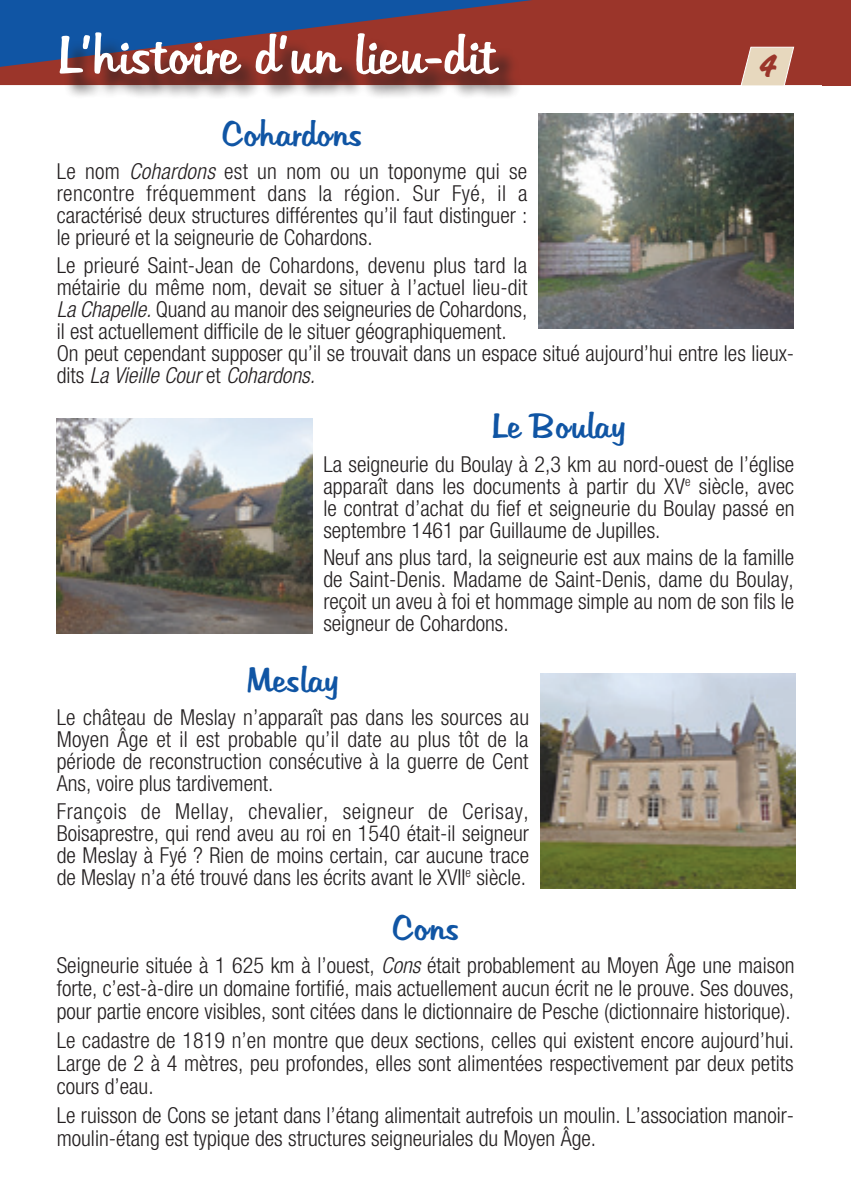
<style>
.page{position:relative;width:851px;height:1191px;background:#fff}
.page>*{position:absolute;margin:0;border:0;box-sizing:border-box;transform-origin:0 0}
.t1{font:52px "Hudson";color:#fff}
.t2{font:34px "Hudson";color:#1055a4}
.t3{font:700 32px "Bellamy";color:#9b352a}
.t4{font:300 condensed 22px/22px "Helvetica Neue";color:#231f20;text-align:justify}
.s1{font-style:italic}
</style>
<div class="page">
<svg style="left:0;top:0;width:822px;height:85px;background:#6a4054"></svg>
<div style="left:64px;top:37px;width:458px;height:62px;background:#231f20;opacity:.75"></div>
<svg style="left:739px;top:46px;width:55px;height:40px;background:#d8b8a3"></svg>
<svg style="left:850px;top:0;width:1px;height:85px"></svg>
<div style="left:822px;top:0;width:28px;height:85px;background:#9b352a"></div>
<img style="left:538px;top:113px;width:255px;height:216px">
<img style="left:57px;top:418px;width:255px;height:216px">
<img style="left:540px;top:673px;width:255px;height:216px">
<h1 class="t1" style="left:57px;top:26px;width:441px">L’histoire d’un lieu-dit</h1>
<h3 class="t3" style="left:757px;top:47px;width:19px">4</h3>
<h2 class="t2" style="left:222px;top:114px;width:142px">Cohardons</h2>
<p class="t4" style="left:57px;top:160px;width:472px">Le nom <span class="s1">Cohardons</span> est un nom ou un toponyme qui se rencontre fréquemment dans la région. Sur Fyé, il a caractérisé deux structures différentes qu’il faut distinguer : le prieuré et la seigneurie de Cohardons.</p>
<p class="t4" style="left:57px;top:254px;width:739px;text-align:left">Le prieuré Saint-Jean de Cohardons, devenu plus tard la<br>métairie du même nom, devait se situer à l’actuel lieu-dit<br><span class="s1">La Chapelle.</span> Quand au manoir des seigneuries de Cohardons,<br>il est actuellement difficile de le situer géographiquement.<br>On peut cependant supposer qu’il se trouvait dans un espace situé aujourd’hui entre les lieux&shy;dits <span class="s1">La Vieille Cour</span> et <span class="s1">Cohardons.</span></p>
<h2 class="t2" style="left:491px;top:407px;width:137px">Le Boulay</h2>
<p class="t4" style="left:323px;top:452px;width:472px">La seigneurie du Boulay à 2,3 km au nord-ouest de l’église apparaît dans les documents à partir du XV<sup>e</sup> siècle, avec le contrat d’achat du fief et seigneurie du Boulay passé en septembre 1461 par Guillaume de Jupilles.</p>
<p class="t4" style="left:323px;top:546px;width:472px">Neuf ans plus tard, la seigneurie est aux mains de la famille de Saint-Denis. Madame de Saint-Denis, dame du Boulay, reçoit un aveu à foi et hommage simple au nom de son fils le seigneur de Cohardons.</p>
<h2 class="t2" style="left:246px;top:660px;width:95px">Meslay</h2>
<p class="t4" style="left:57px;top:706px;width:474px">Le château de Meslay n’apparaît pas dans les sources au Moyen Âge et il est probable qu’il date au plus tôt de la période de reconstruction consécutive à la guerre de Cent Ans, voire plus tardivement.</p>
<p class="t4" style="left:57px;top:800px;width:474px">François de Mellay, chevalier, seigneur de Cerisay, Boisaprestre, qui rend aveu au roi en 1540 était-il seigneur de Meslay à Fyé ? Rien de moins certain, car aucune trace de Meslay n’a été trouvé dans les écrits avant le XVII<sup>e</sup> siècle.</p>
<h2 class="t2" style="left:392px;top:909px;width:68px">Cons</h2>
<p class="t4" style="left:57px;top:954px;width:739px;line-height:23px">Seigneurie située à 1 625 km à l’ouest, <span class="s1">Cons</span> était probablement au Moyen Âge une maison forte, c’est-à-dire un domaine fortifié, mais actuellement aucun écrit ne le prouve. Ses douves, pour partie encore visibles, sont citées dans le dictionnaire de Pesche (dictionnaire historique).</p>
<p class="t4" style="left:57px;top:1028px;width:739px;line-height:23px">Le cadastre de 1819 n’en montre que deux sections, celles qui existent encore aujourd’hui.<br>Large de 2 à 4 mètres, peu profondes, elles sont alimentées respectivement par deux petits cours d’eau.</p>
<p class="t4" style="left:57px;top:1103px;width:739px;line-height:23px">Le ruisson de Cons se jetant dans l’étang alimentait autrefois un moulin. L’association manoir&shy;moulin-étang est typique des structures seigneuriales du Moyen Âge.</p>
</div>
